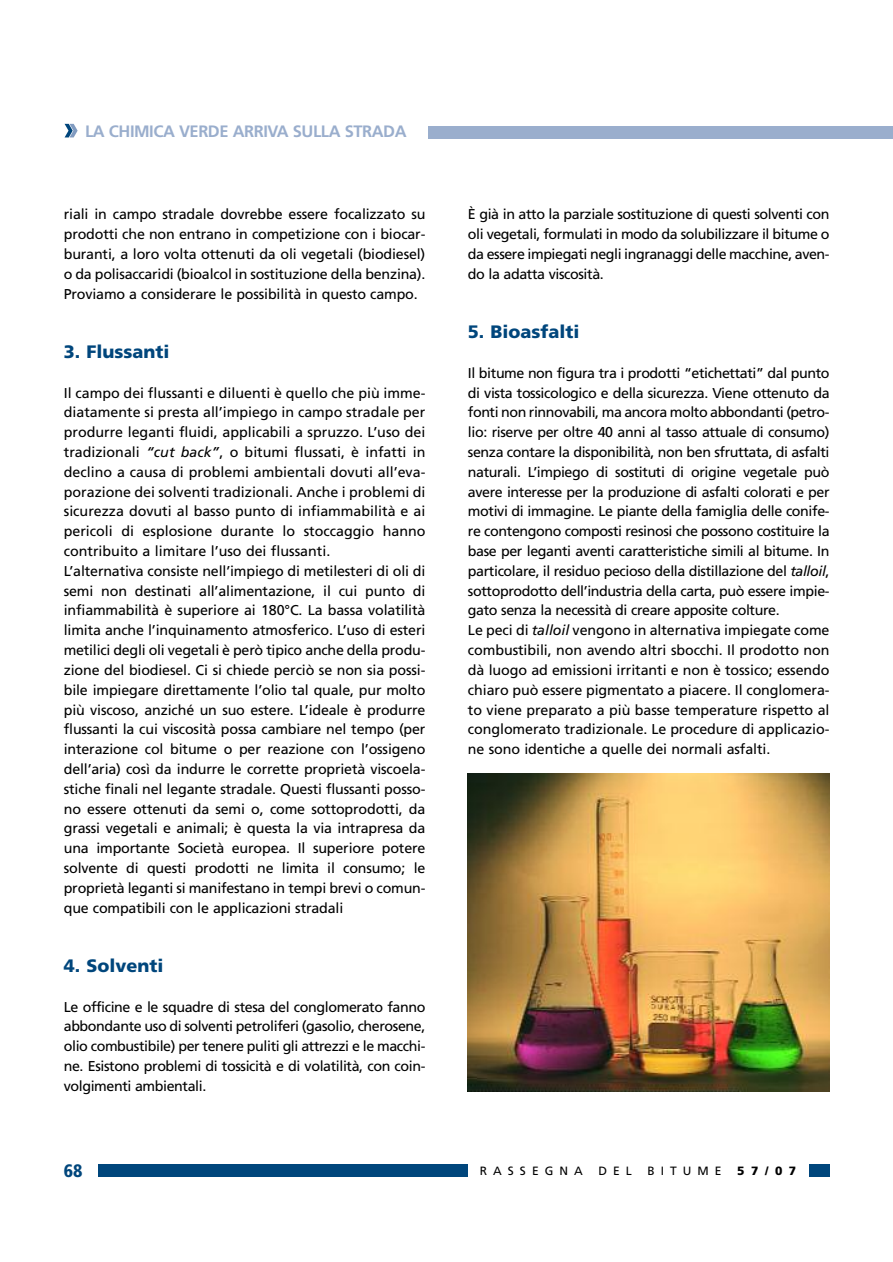
<style>
.page{position:relative;width:893px;height:1262px;background:#fff}
.page>*{position:absolute;margin:0;border:0;box-sizing:border-box;transform-origin:0 0}
.t1{font:900 18px "Frutiger";color:#00467c}
.t2{font:900 condensed 18px "Frutiger";color:#00467c}
.t3{font:700 16.5px "Frutiger";letter-spacing:-.03em;color:#9aaecd}
.t4{font:14.25px/19.8px "Frutiger";letter-spacing:-.01em;color:#000;text-align:justify}
.t5{font:14.25px/19.8px "Frutiger";letter-spacing:-.03em;color:#000}
.t6{font:12px "Frutiger";letter-spacing:.5em;color:#000}
.t7{font:900 12px "Frutiger";color:#000}
.s1{font-style:italic}
</style>
<div class="page">
<div style="left:98px;top:1164px;width:731px;height:12px;background:#00467c"></div>
<div style="left:468px;top:1159px;width:340px;height:24px;background:#fff"></div>
<div style="left:428px;top:126px;width:464px;height:13px;background:#9aaecd"></div>
<svg style="left:65px;top:124px;width:13px;height:13px"></svg>
<img style="left:468px;top:774px;width:361px;height:317px">
<p class="t3" style="left:85px;top:121px;width:323px">LA CHIMICA VERDE ARRIVA SULLA STRADA</p>
<p class="t4" style="left:64px;top:204px;width:363px">riali in campo stradale dovrebbe essere focalizzato su prodotti che non entrano in competizione con i biocar&shy;buranti, a loro volta ottenuti da oli vegetali (biodiesel) o da polisaccaridi (bioalcol in sostituzione della benzina).<br>Proviamo a considerare le possibilità in questo campo.</p>
<p class="t1" style="left:64px;top:341px;width:107px">3. Flussanti</p>
<p class="t4" style="left:64px;top:383px;width:363px;text-align:left">Il campo dei flussanti e diluenti è quello che più imme&shy;diatamente si presta all’impiego in campo stradale per produrre leganti fluidi, applicabili a spruzzo. L’uso dei tradizionali <span class="s1">“cut back”</span>, o bitumi flussati, è infatti in declino a causa di problemi ambientali dovuti all’eva&shy;porazione dei solventi tradizionali. Anche i problemi di sicurezza dovuti al basso punto di infiammabilità e ai pericoli di esplosione durante lo stoccaggio hanno contribuito a limitare l’uso dei flussanti.<br>L’alternativa consiste nell’impiego di metilesteri di oli di semi non destinati all’alimentazione, il cui punto di infiammabilità è superiore ai 180°C. La bassa volatilità limita anche l’inquinamento atmosferico. L’uso di esteri metilici degli oli vegetali è però tipico anche della produ&shy;zione del biodiesel. Ci si chiede perciò se non sia possi&shy;bile impiegare direttamente l’olio tal quale, pur molto più viscoso, anziché un suo estere. L’ideale è produrre flussanti la cui viscosità possa cambiare nel tempo (per interazione col bitume o per reazione con l’ossigeno dell’aria) così da indurre le corrette proprietà viscoela&shy;stiche finali nel legante stradale. Questi flussanti posso&shy;no essere ottenuti da semi o, come sottoprodotti, da grassi vegetali e animali; è questa la via intrapresa da una importante Società europea. Il superiore potere solvente di questi prodotti ne limita il consumo; le proprietà leganti si manifestano in tempi brevi o comun&shy;que compatibili con le applicazioni stradali</p>
<p class="t1" style="left:64px;top:954px;width:101px">4. Solventi</p>
<p class="t4" style="left:64px;top:996px;width:363px">Le officine e le squadre di stesa del conglomerato fanno abbondante uso di solventi petroliferi (gasolio, cherosene, olio combustibile) per tenere puliti gli attrezzi e le macchi&shy;ne. Esistono problemi di tossicità e di volatilità, con coin&shy;volgimenti ambientali.</p>
<p class="t4" style="left:468px;top:204px;width:363px">È già in atto la parziale sostituzione di questi solventi con oli vegetali, formulati in modo da solubilizzare il bitume o da essere impiegati negli ingranaggi delle macchine, aven&shy;do la adatta viscosità.</p>
<p class="t1" style="left:468px;top:321px;width:113px">5. Bioasfalti</p>
<p class="t5" style="left:468px;top:363px;width:363px">Il bitume non figura tra i prodotti “etichettati” dal punto di vista tossicologico e della sicurezza. Viene ottenuto da fonti non rinnovabili, ma ancora molto abbondanti (petro&shy;lio: riserve per oltre 40 anni al tasso attuale di consumo) senza contare la disponibilità, non ben sfruttata, di asfalti naturali. L’impiego di sostituti di origine vegetale può avere interesse per la produzione di asfalti colorati e per motivi di immagine. Le piante della famiglia delle conife&shy;re contengono composti resinosi che possono costituire la base per leganti aventi caratteristiche simili al bitume. In particolare, il residuo pecioso della distillazione del <span class="s1">talloil</span>, sottoprodotto dell’industria della carta, può essere impie&shy;gato senza la necessità di creare apposite colture.<br>Le peci di <span class="s1">talloil</span> vengono in alternativa impiegate come combustibili, non avendo altri sbocchi. Il prodotto non dà luogo ad emissioni irritanti e non è tossico; essendo chiaro può essere pigmentato a piacere. Il conglomera&shy;to viene preparato a più basse temperature rispetto al conglomerato tradizionale. Le procedure di applicazio&shy;ne sono identiche a quelle dei normali asfalti.</p>
<p class="t2" style="left:64px;top:1159px;width:20px">68</p>
<p class="t6" style="left:480px;top:1163px;width:104px">RASSEGNA</p>
<p class="t6" style="left:598px;top:1163px;width:35px">DEL</p>
<p class="t6" style="left:647px;top:1163px;width:76px">BITUME</p>
<p class="t7" style="left:737px;top:1163px;width:61px">57/07</p>
</div>
